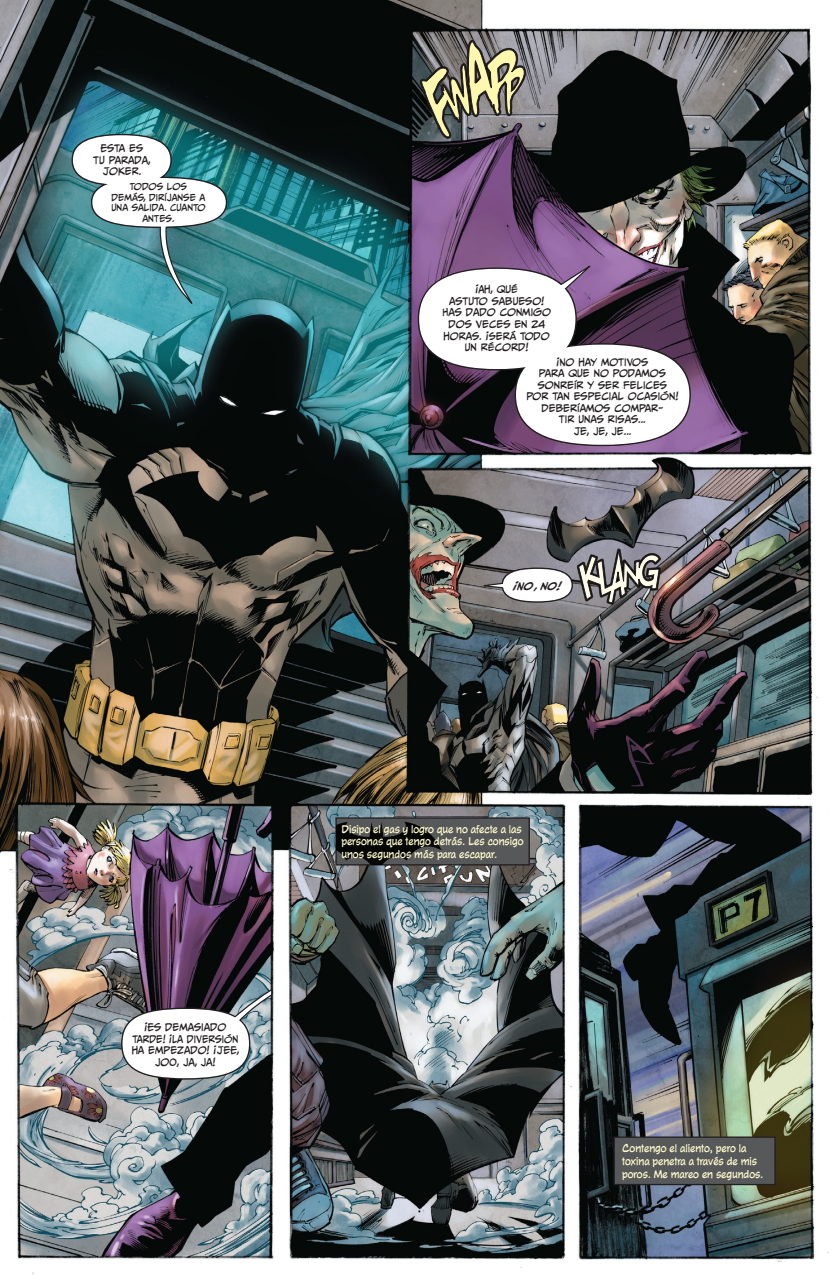
<style>
.page{position:relative;width:834px;height:1275px;background:#fff}
.page>*{position:absolute;margin:0;border:0;box-sizing:border-box;transform-origin:0 0}
.t1{font:10.5px/12.6px "CC Face Front";color:#fffbcc}
.t2{font:9.62px/11.5px "CC Meanwhile";color:#231f20;text-align:center}
.t3{font:italic 700 9.62px "CC Meanwhile";color:#231f20}
.t4{font:8.75px/10.5px "CC Meanwhile";color:#231f20;text-align:center}
</style>
<div class="page">
<img style="left:0;top:0;width:829px;height:1274px">
<svg style="left:502px;top:568px;width:70px;height:34px"></svg>
<div style="left:502px;top:568px;width:70px;height:34px;border:1px solid #231f20;border-radius:50%"></div>
<svg style="left:72px;top:134px;width:99px;height:51px"></svg>
<svg style="left:144px;top:224px;width:48px;height:84px;background:#4e8f98"></svg>
<svg style="left:482px;top:576px;width:26px;height:16px"></svg>
<svg style="left:516px;top:266px;width:75px;height:57px;background:#8e6e96"></svg>
<svg style="left:203px;top:988px;width:70px;height:56px;background:#727b83"></svg>
<div style="left:92px;top:178px;width:134px;height:49px;background:#fff;border-radius:50%"></div>
<div style="left:503px;top:569px;width:68px;height:32px;background:#fff;border-radius:50%"></div>
<div style="left:516px;top:345px;width:173px;height:100px;background:#fff;border-radius:50%"></div>
<div style="left:419px;top:269px;width:156px;height:100px;background:#fff;border-radius:50%"></div>
<div style="left:73px;top:135px;width:97px;height:50px;background:#fff;border-radius:50%"></div>
<div style="left:122px;top:1009px;width:127px;height:69px;background:#fff;border-radius:50%"></div>
<div style="left:614px;top:1137px;width:160px;height:47px;background:#57585a"></div>
<div style="left:613px;top:1136px;width:162px;height:49px;border:1px solid #231f20"></div>
<div style="left:336px;top:818px;width:193px;height:47px;background:#57585a"></div>
<div style="left:335px;top:817px;width:194px;height:48px;border:1px solid #231f20"></div>
<svg style="left:336px;top:822px;width:105px;height:43px"></svg>
<svg style="left:420px;top:40px;width:106px;height:99px;background:#868373"></svg>
<svg style="left:576px;top:534px;width:85px;height:74px;background:#807e80"></svg>
<p class="t2" style="left:93px;top:143px;width:59px">ESTA ES<br>TU PARADA,<br>JOKER.</p>
<p class="t4" style="left:111px;top:181px;width:95px">TODOS LOS<br>DEMÁS, DIRÍJANSE A<br>UNA SALIDA. CUANTO<br>ANTES.</p>
<p class="t2" style="left:132px;top:1022px;width:109px">¡ES DEMASIADO<br>TARDE! ¡LA DIVERSIÓN<br>HA EMPEZADO! ¡JEE,<br>JOO, JA, JA!</p>
<p class="t2" style="left:442px;top:284px;width:110px">¡AH, QUÉ<br>ASTUTO SABUESO!<br>HAS DADO CONMIGO<br>DOS VECES EN 24<br>HORAS. ¡SERÁ TODO<br>UN RÉCORD!</p>
<p class="t2" style="left:526px;top:356px;width:153px">¡NO HAY MOTIVOS<br>PARA QUE NO PODAMOS<br>SONREÍR Y SER FELICES<br>POR TAN ESPECIAL OCASIÓN!<br>DEBERÍAMOS COMPAR-<br>TIR UNAS RISAS...<br>JE, JE, JE...</p>
<p class="t3" style="left:513px;top:581px;width:49px">¡NO, NO!</p>
<p class="t1" style="left:341px;top:823px;width:184px">Disipo el gas y logro que no afecte a las personas que tengo detrás. Les consigo unos segundos más para escapar.</p>
<p class="t1" style="left:622px;top:1142px;width:143px">Contengo el aliento, pero la toxina penetra a través de mis poros. Me mareo en segundos.</p>
</div>
